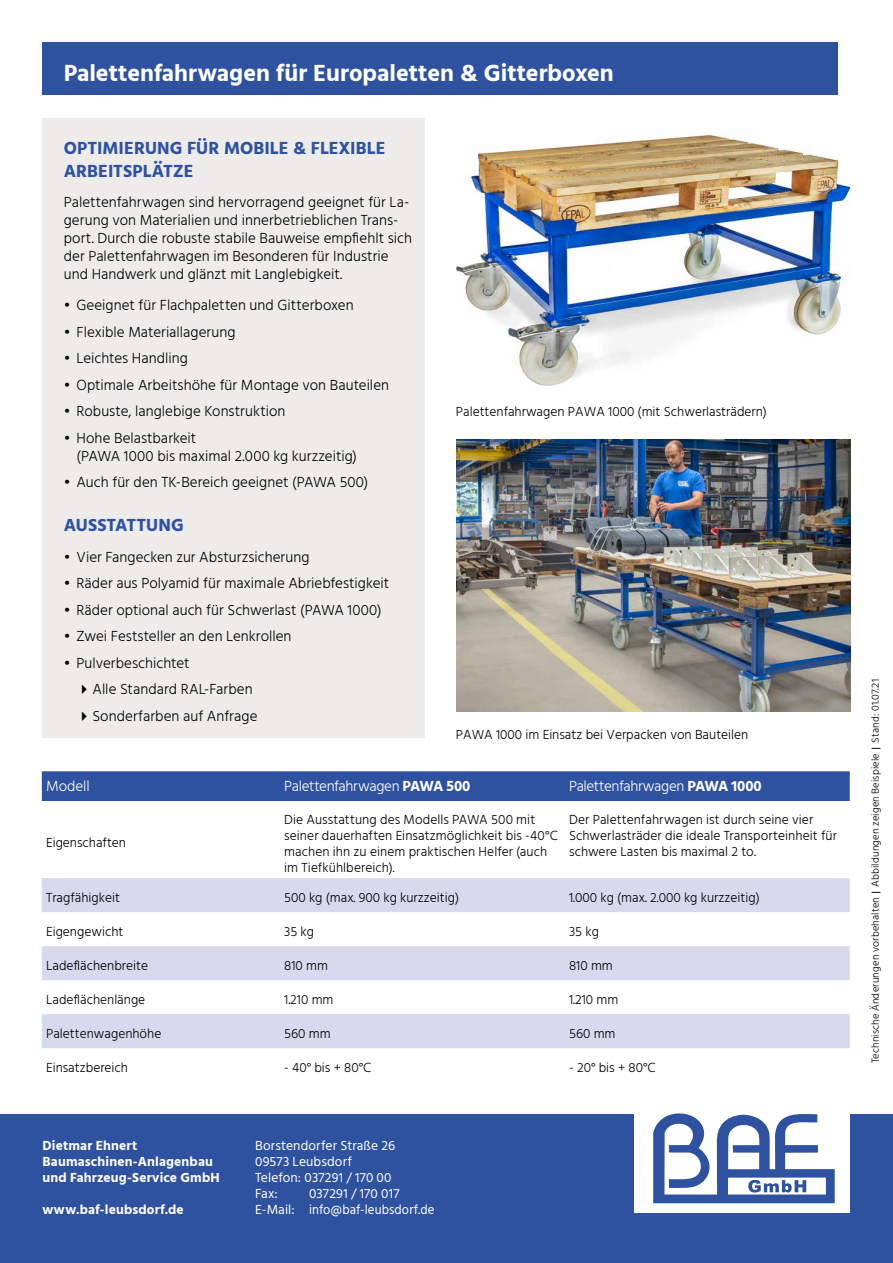
<style>
.page{position:relative;width:893px;height:1263px;background:#fff}
.page>*{position:absolute;margin:0;border:0;box-sizing:border-box;transform-origin:0 0}
.t1{font:700 24px "Hind";color:#fff}
.t2{font:700 18px/22.5px "Hind";letter-spacing:.005em;color:#2f52a0}
.t3{font:300 15px/18px "Hind";color:#000}
.t4{font:300 15px "Hind";letter-spacing:-.02em;color:#fff}
.t5{font:300 13.5px/16.2px "Hind";color:#000}
.t6{font:13.5px/16.2px "Hind";letter-spacing:.01em;color:#fff}
.t7{font:700 13.5px/16.2px "Hind";letter-spacing:.01em;color:#fff}
.t8{font:300 10.5px "Hind";letter-spacing:.015em;color:#000}
.s1{font-weight:700}
.s2{font-family:"Chantilly";font-weight:400}
</style>
<div class="page">
<div style="left:0;top:1114px;width:893px;height:149px;background:#2f52a0"></div>
<div style="left:634px;top:1097px;width:216px;height:116px;background:#fff"></div>
<svg style="left:653px;top:1113px;width:182px;height:90px"></svg>
<div style="left:43px;top:118px;width:382px;height:620px;background:#edeceb"></div>
<div style="left:43px;top:43px;width:795px;height:52px;background:#2f52a0"></div>
<img style="left:456px;top:134px;width:394px;height:252px">
<img style="left:456px;top:439px;width:394px;height:272px">
<div style="left:42px;top:771px;width:808px;height:30px;background:#2f52a0"></div>
<svg style="left:42px;top:878px;width:808px;height:170px;fill:#d7d9ee"></svg>
<h1 class="t1" style="left:64px;top:58px;width:552px">Palettenfahrwagen für Europaletten &amp; Gitterboxen</h1>
<p class="t2" style="left:64px;top:137px;width:323px">OPTIMIERUNG FÜR MOBILE &amp; FLEXIBLE<br>ARBEITSPLÄTZE</p>
<p class="t3" style="left:64px;top:194px;width:350px">Palettenfahrwagen sind hervorragend geeignet für La&shy;gerung von Materialien und innerbetrieblichen Trans&shy;port. Durch die robuste stabile Bauweise empfiehlt sich der Palettenfahrwagen im Besonderen für Industrie und Handwerk und glänzt mit Langlebigkeit.</p>
<p class="t3" style="left:64px;top:297px;width:291px">• Geeignet für Flachpaletten und Gitterboxen</p>
<p class="t3" style="left:64px;top:324px;width:173px">• Flexible Materiallagerung</p>
<p class="t3" style="left:64px;top:350px;width:126px">• Leichtes Handling</p>
<p class="t3" style="left:64px;top:377px;width:327px">• Optimale Arbeitshöhe für Montage von Bauteilen</p>
<p class="t3" style="left:64px;top:403px;width:223px">• Robuste, langlebige Konstruktion</p>
<p class="t3" style="left:77px;top:430px;width:282px;text-indent:-13px">• Hohe Belastbarkeit<br>(PAWA 1000 bis maximal 2.000 kg kurzzeitig)</p>
<p class="t3" style="left:64px;top:474px;width:306px">• Auch für den TK-Bereich geeignet (PAWA 500)</p>
<p class="t2" style="left:64px;top:513px;width:121px">AUSSTATTUNG</p>
<p class="t3" style="left:64px;top:548px;width:247px">• Vier Fangecken zur Absturzsicherung</p>
<p class="t3" style="left:64px;top:575px;width:327px">• Räder aus Polyamid für maximale Abriebfestigkeit</p>
<p class="t3" style="left:64px;top:601px;width:319px">• Räder optional auch für Schwerlast (PAWA 1000)</p>
<p class="t3" style="left:64px;top:628px;width:229px">• Zwei Feststeller an den Lenkrollen</p>
<p class="t3" style="left:64px;top:654px;width:127px">• Pulverbeschichtet</p>
<p class="t3" style="left:77px;top:681px;width:178px">✔Alle Standard RAL-Farben</p>
<p class="t3" style="left:77px;top:707px;width:182px">✔Sonderfarben auf Anfrage</p>
<p class="t5" style="left:456px;top:404px;width:313px">Palettenfahrwagen PAWA 1000 (mit Schwerlasträdern)</p>
<p class="t5" style="left:456px;top:727px;width:294px">PAWA 1000 im Einsatz bei Verpacken von Bauteilen</p>
<p class="t4" style="left:46px;top:776px;width:45px">Modell</p>
<p class="t4" style="left:284px;top:776px;width:188px">Palettenfahrwagen <span class="s1">PAWA 500</span></p>
<p class="t4" style="left:569px;top:776px;width:194px">Palettenfahrwagen <span class="s1">PAWA 1000</span></p>
<p class="t5" style="left:46px;top:835px;width:82px">Eigenschaften</p>
<p class="t5" style="left:284px;top:812px;width:275px">Die Ausstattung des Modells PAWA 500 mit seiner dauerhaften Einsatzmöglichkeit bis -40°C machen ihn zu einem praktischen Helfer (auch im Tiefkühlbereich).</p>
<p class="t5" style="left:569px;top:812px;width:269px">Der Palettenfahrwagen ist durch seine vier<br>Schwerlasträder die ideale Transporteinheit für schwere Lasten bis maximal 2 to.</p>
<p class="t5" style="left:46px;top:890px;width:75px">Tragfähigkeit</p>
<p class="t5" style="left:284px;top:890px;width:176px">500 kg (max. 900 kg kurzzeitig)</p>
<p class="t5" style="left:569px;top:890px;width:192px">1.000 kg (max. 2.000 kg kurzzeitig)</p>
<p class="t5" style="left:46px;top:924px;width:79px">Eigengewicht</p>
<p class="t5" style="left:284px;top:924px;width:31px">35 kg</p>
<p class="t5" style="left:569px;top:924px;width:31px">35 kg</p>
<p class="t5" style="left:46px;top:958px;width:103px">Ladeflächenbreite</p>
<p class="t5" style="left:284px;top:958px;width:45px">810 mm</p>
<p class="t5" style="left:569px;top:958px;width:45px">810 mm</p>
<p class="t5" style="left:46px;top:992px;width:101px">Ladeflächenlänge</p>
<p class="t5" style="left:284px;top:992px;width:51px">1.210 mm</p>
<p class="t5" style="left:569px;top:992px;width:51px">1.210 mm</p>
<p class="t5" style="left:46px;top:1026px;width:117px">Palettenwagenhöhe</p>
<p class="t5" style="left:284px;top:1026px;width:48px">560 mm</p>
<p class="t5" style="left:569px;top:1026px;width:48px">560 mm</p>
<p class="t5" style="left:46px;top:1060px;width:84px">Einsatzbereich</p>
<p class="t5" style="left:284px;top:1060px;width:89px">- 40° bis + 80°C</p>
<p class="t5" style="left:569px;top:1060px;width:88px">- 20° bis + 80°C</p>
<p class="t7" style="left:43px;top:1137px;width:179px">Dietmar Ehnert<br>Baumaschinen-Anlagenbau und Fahrzeug-Service GmbH</p>
<p class="t7" style="left:43px;top:1202px;width:143px">www.baf-leubsdorf.de</p>
<p class="t6" style="left:255px;top:1138px;width:142px">Borstendorfer Straße 26<br>09573 Leubsdorf<br>Telefon: 037291 / 170 00<br>Fax:</p>
<p class="t6" style="left:255px;top:1186px;width:181px;text-indent:54px">037291 / 170 017<br>E-Mail: info@baf-leubsdorf.de</p>
<p class="t8" style="left:868px;top:1063px;width:386px;rotate:-90deg">Technische Änderungen vorbehalten <span class="s2">|</span> Abbildungen zeigen Beispiele <span class="s2">|</span> Stand: 01.07.21</p>
</div>
